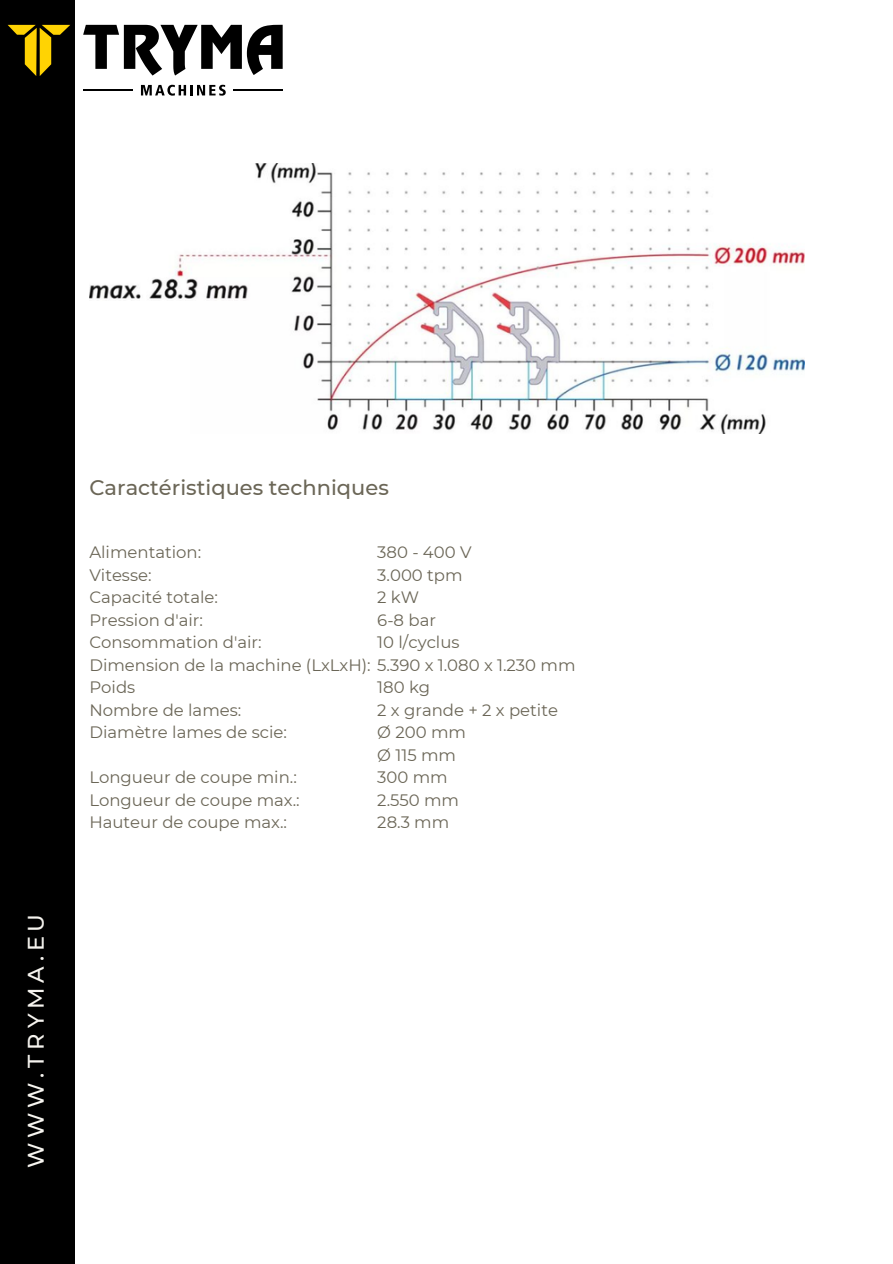
<style>
.page{position:relative;width:893px;height:1264px;background:#fff}
.page>*{position:absolute;margin:0;border:0;box-sizing:border-box;transform-origin:0 0}
.t1{font:500 22.5px "Montserrat";letter-spacing:.215em;color:#f6f4ef}
.t2{font:500 21px "Montserrat";color:#6b6657}
.t3{font:16.5px "Montserrat";color:#6b6657}
</style>
<div class="page">
<div style="left:0;top:0;width:74px;height:1263px;background:#000"></div>
<svg style="left:83px;top:25px;width:200px;height:51px"></svg>
<svg style="left:8px;top:25px;width:62px;height:51px"></svg>
<svg style="left:141px;top:85px;width:85px;height:11px"></svg>
<hr style="left:83px;top:90px;width:50px;height:1px;background:#000">
<hr style="left:233px;top:90px;width:49px;height:1px;background:#000">
<img style="left:89px;top:163px;width:715px;height:270px">
<h1 class="t1" style="left:22px;top:1167px;width:256px;rotate:-90deg">WWW.TRYMA.EU</h1>
<p class="t2" style="left:89px;top:475px;width:301px">Caractéristiques techniques</p>
<p class="t3" style="left:89px;top:542px;width:113px">Alimentation:</p>
<p class="t3" style="left:89px;top:564px;width:64px">Vitesse:</p>
<p class="t3" style="left:89px;top:587px;width:130px">Capacité totale:</p>
<p class="t3" style="left:89px;top:609px;width:115px">Pression d'air:</p>
<p class="t3" style="left:89px;top:632px;width:174px">Consommation d'air:</p>
<p class="t3" style="left:89px;top:677px;width:47px">Poids</p>
<p class="t3" style="left:89px;top:699px;width:153px">Nombre de lames:</p>
<p class="t3" style="left:89px;top:722px;width:199px">Diamètre lames de scie:</p>
<p class="t3" style="left:89px;top:767px;width:209px">Longueur de coupe min.:</p>
<p class="t3" style="left:89px;top:789px;width:212px">Longueur de coupe max.:</p>
<p class="t3" style="left:89px;top:812px;width:199px">Hauteur de coupe max.:</p>
<h2 class="t3" style="left:377px;top:542px;width:96px">380 - 400 V</h2>
<p class="t3" style="left:377px;top:564px;width:87px">3.000 tpm</p>
<p class="t3" style="left:377px;top:587px;width:43px">2 kW</p>
<p class="t3" style="left:377px;top:609px;width:60px">6-8 bar</p>
<p class="t3" style="left:377px;top:632px;width:84px">10 l/cyclus</p>
<p class="t3" style="left:89px;top:654px;width:487px">Dimension de la machine (LxLxH): 5.390 x 1.080 x 1.230 mm</p>
<p class="t3" style="left:377px;top:677px;width:54px">180 kg</p>
<p class="t3" style="left:377px;top:699px;width:182px">2 x grande + 2 x petite</p>
<p class="t3" style="left:377px;top:722px;width:90px">Ø 200 mm</p>
<p class="t3" style="left:377px;top:744px;width:80px">Ø 115 mm</p>
<p class="t3" style="left:377px;top:767px;width:72px">300 mm</p>
<p class="t3" style="left:377px;top:789px;width:83px">2.550 mm</p>
<p class="t3" style="left:377px;top:812px;width:73px">28.3 mm</p>
</div>
